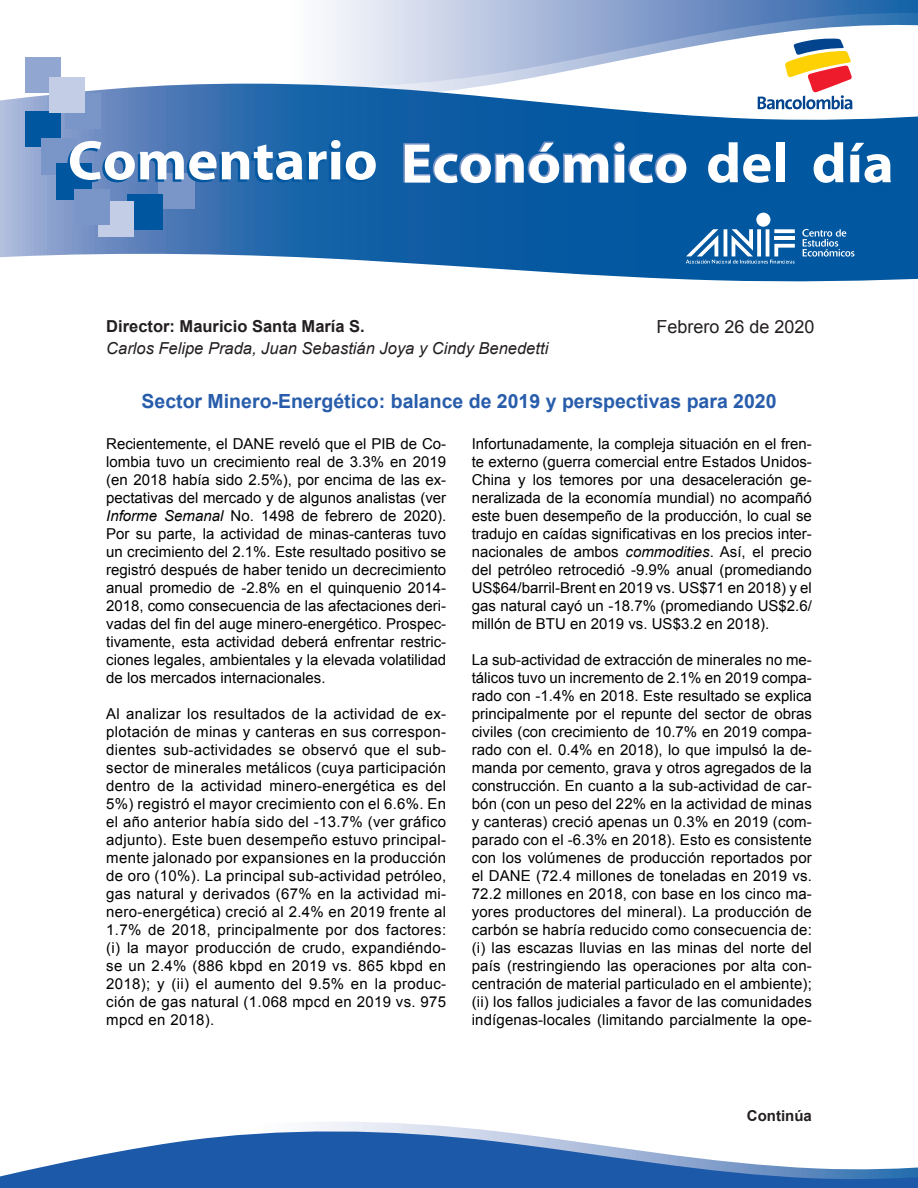
<style>
.page{position:relative;width:918px;height:1188px;background:#fff}
.page>*{position:absolute;margin:0;border:0;box-sizing:border-box;transform-origin:0 0}
.t1{font:700 19.5px "Arial";color:#285dab}
.t2{font:18px "Arial";color:#231f20}
.t3{font:italic 16.5px "Arial";color:#231f20}
.t4{font:700 16.5px "Arial";color:#231f20}
.t5{font:15px/18px "Arial";letter-spacing:.005em;color:#000001;text-align:justify}
.t6{font:700 15px "Arial";color:#231f20}
.s1{font-style:italic}
</style>
<div class="page">
<svg style="left:216px;top:0;width:702px;height:84px"></svg>
<svg style="left:0;top:84px;width:853px;height:26px"></svg>
<svg style="left:0;top:110px;width:918px;height:172px;background:#3c7ab5"></svg>
<svg style="left:317px;top:1122px;width:134px;height:5px"></svg>
<div style="left:158px;top:173px;width:36px;height:36px;background:#7a95c7"></div>
<div style="left:65px;top:93px;width:36px;height:36px;background:#7a95c7"></div>
<div style="left:25px;top:57px;width:36px;height:36px;background:#91a6d1"></div>
<div style="left:25px;top:111px;width:36px;height:36px;background:#01579f"></div>
<div style="left:41px;top:138px;width:36px;height:36px;background:#7a95c7"></div>
<div style="left:56px;top:164px;width:36px;height:36px;background:#01579f"></div>
<div style="left:127px;top:194px;width:36px;height:36px;background:#01579f"></div>
<div style="left:98px;top:201px;width:36px;height:36px;background:#c3cde6"></div>
<div style="left:49px;top:77px;width:36px;height:36px;background:#c3cde6"></div>
<div style="left:74px;top:189px;width:36px;height:36px;background:#7a95c7"></div>
<svg style="left:67px;top:140px;width:309px;height:42px"></svg>
<svg style="left:403px;top:140px;width:284px;height:44px"></svg>
<div style="left:776px;top:145px;width:9px;height:40px;background:#01579f"></div>
<svg style="left:708px;top:142px;width:62px;height:44px"></svg>
<div style="left:776px;top:142px;width:9px;height:40px;background:#fff"></div>
<svg style="left:814px;top:142px;width:29px;height:44px"></svg>
<svg style="left:850px;top:143px;width:41px;height:43px"></svg>
<svg style="left:0;top:1127px;width:918px;height:61px;fill:#1c5aa9"></svg>
<svg style="left:758px;top:36px;width:97px;height:73px"></svg>
<svg style="left:802px;top:229px;width:52px;height:28px"></svg>
<div style="left:756px;top:213px;width:14px;height:14px;background:#fff;border-radius:50%"></div>
<svg style="left:686px;top:229px;width:109px;height:35px"></svg>
<svg style="left:757px;top:229px;width:4px;height:27px"></svg>
<hr style="left:766px;top:229px;width:3px;height:27px;background:#fff">
<p class="t4" style="left:106px;top:315px;width:260px">Director: Mauricio Santa María S.</p>
<p class="t3" style="left:106px;top:338px;width:444px">Carlos Felipe Prada, Juan Sebastián Joya y Cindy Benedetti</p>
<p class="t2" style="left:656px;top:315px;width:160px">Febrero 26 de 2020</p>
<h1 class="t1" style="left:142px;top:388px;width:637px">Sector Minero-Energético: balance de 2019 y perspectivas para 2020</h1>
<p class="t5" style="left:106px;top:435px;width:341px">Recientemente, el DANE reveló que el PIB de Co&shy;lombia tuvo un crecimiento real de 3.3% en 2019 (en 2018 había sido 2.5%), por encima de las ex&shy;pectativas del mercado y de algunos analistas (ver <span class="s1">Informe Semanal</span> No. 1498 de febrero de 2020).<br>Por su parte, la actividad de minas-canteras tuvo un crecimiento del 2.1%. Este resultado positivo se registró después de haber tenido un decrecimiento anual promedio de -2.8% en el quinquenio 2014- 2018, como consecuencia de las afectaciones deri&shy;vadas del fin del auge minero-energético. Prospec&shy;tivamente, esta actividad deberá enfrentar restric&shy;ciones legales, ambientales y la elevada volatilidad de los mercados internacionales.</p>
<p class="t5" style="left:106px;top:705px;width:341px">Al analizar los resultados de la actividad de ex&shy;plotación de minas y canteras en sus correspon&shy;dientes sub-actividades se observó que el sub&shy;sector de minerales metálicos (cuya participación dentro de la actividad minero-energética es del 5%) registró el mayor crecimiento con el 6.6%. En el año anterior había sido del -13.7% (ver gráfico adjunto). Este buen desempeño estuvo principal&shy;mente jalonado por expansiones en la producción de oro (10%). La principal sub-actividad petróleo, gas natural y derivados (67% en la actividad mi&shy;nero-energética) creció al 2.4% en 2019 frente al 1.7% de 2018, principalmente por dos factores: (i) la mayor producción de crudo, expandiéndo&shy;se un 2.4% (886 kbpd en 2019 vs. 865 kbpd en 2018); y (ii) el aumento del 9.5% en la produc&shy;ción de gas natural (1.068 mpcd en 2019 vs. 975 mpcd en 2018).</p>
<p class="t5" style="left:472px;top:435px;width:342px">Infortunadamente, la compleja situación en el fren&shy;te externo (guerra comercial entre Estados Unidos-China y los temores por una desaceleración ge&shy;neralizada de la economía mundial) no acompañó este buen desempeño de la producción, lo cual se tradujo en caídas significativas en los precios inter&shy;nacionales de ambos <span class="s1">commodities</span>. Así, el precio del petróleo retrocedió -9.9% anual (promediando US$64/barril-Brent en 2019 vs. US$71 en 2018) y el gas natural cayó un -18.7% (promediando US$2.6/ millón de BTU en 2019 vs. US$3.2 en 2018).</p>
<p class="t5" style="left:472px;top:651px;width:342px">La sub-actividad de extracción de minerales no me&shy;tálicos tuvo un incremento de 2.1% en 2019 compa&shy;rado con -1.4% en 2018. Este resultado se explica principalmente por el repunte del sector de obras civiles (con crecimiento de 10.7% en 2019 compa&shy;rado con el. 0.4% en 2018), lo que impulsó la de&shy;manda por cemento, grava y otros agregados de la construcción. En cuanto a la sub-actividad de car&shy;bón (con un peso del 22% en la actividad de minas y canteras) creció apenas un 0.3% en 2019 (com&shy;parado con el -6.3% en 2018). Esto es consistente con los volúmenes de producción reportados por el DANE (72.4 millones de toneladas en 2019 vs.<br>72.2 millones en 2018, con base en los cinco ma&shy;yores productores del mineral). La producción de carbón se habría reducido como consecuencia de: (i) las escazas lluvias en las minas del norte del país (restringiendo las operaciones por alta con&shy;centración de material particulado en el ambiente); (ii) los fallos judiciales a favor de las comunidades indígenas-locales (limitando parcialmente la ope-</p>
<p class="t6" style="left:747px;top:1106px;width:66px">Continúa</p>
</div>
